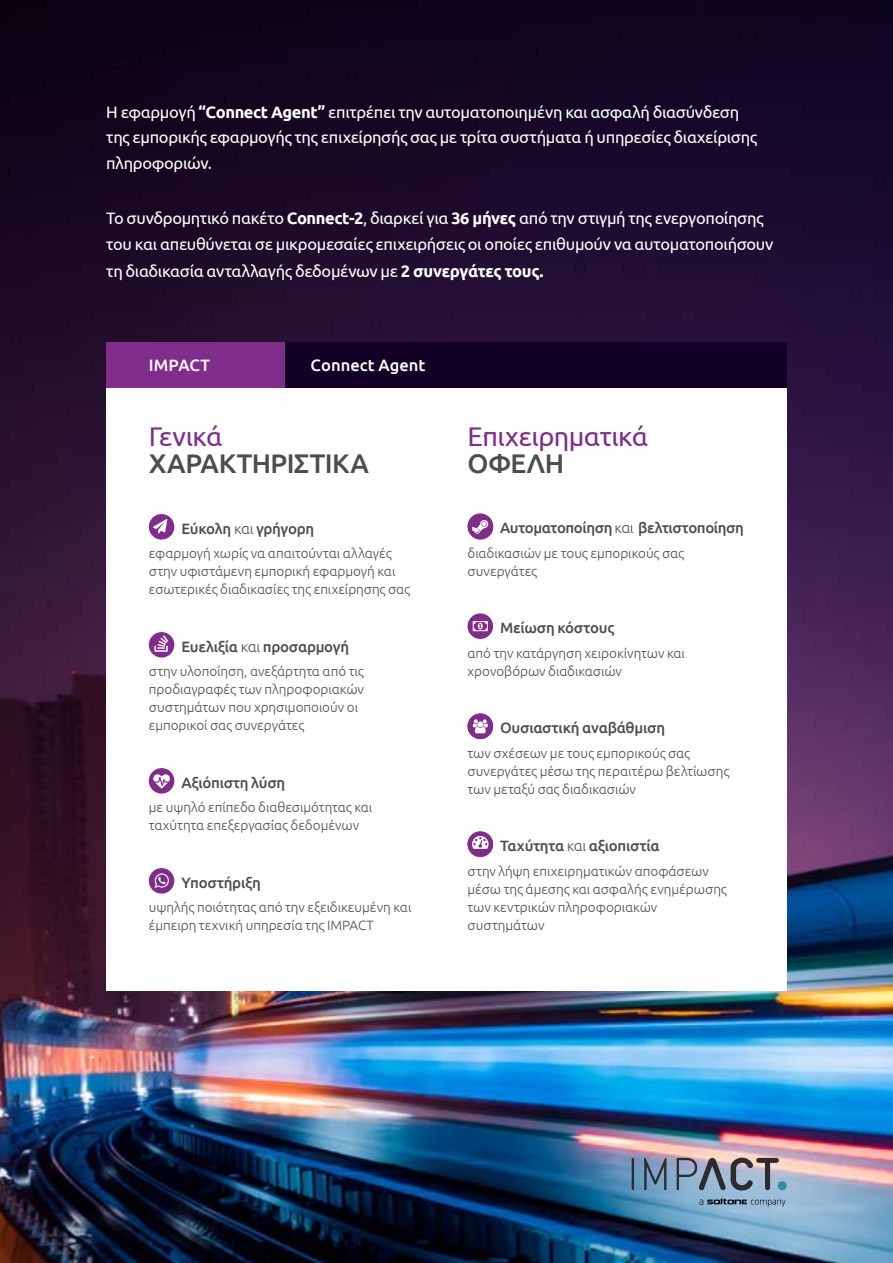
<style>
.page{position:relative;width:893px;height:1263px;background:#fff}
.page>*{position:absolute;margin:0;border:0;box-sizing:border-box;transform-origin:0 0}
.t1{font:27px "Ubuntu";letter-spacing:-.015em;color:#812c8d}
.t2{font:500 27px "Ubuntu";letter-spacing:-.015em;color:#4d4d4f}
.t3{font:16.5px/25.5px "Ubuntu";letter-spacing:-.02em;color:#fff}
.t4{font:500 16.5px "Ubuntu";color:#fff}
.t5{font:500 15px "Ubuntu";letter-spacing:-.02em;color:#4d4d4f}
.t6{font:300 13.5px/18px "Ubuntu";letter-spacing:-.005em;color:#4d4d4f}
.s1{font-weight:700}
.s2{font-weight:300}
</style>
<div class="page">
<img style="left:0;top:0;width:893px;height:1263px">
<svg style="left:632px;top:1158px;width:147px;height:32px;background:#7c8a9e"></svg>
<div style="left:778px;top:1181px;width:9px;height:9px;background:#2e8f96;border-radius:50%"></div>
<svg style="left:699px;top:1198px;width:87px;height:8px"></svg>
<div style="left:106px;top:342px;width:681px;height:649px;background:#fff"></div>
<svg style="left:468px;top:513px;width:25px;height:26px"></svg>
<div style="left:468px;top:613px;width:25px;height:26px;background:#812c8d;border-radius:50%"></div>
<svg style="left:473px;top:621px;width:15px;height:10px"></svg>
<svg style="left:468px;top:713px;width:25px;height:26px"></svg>
<div style="left:106px;top:342px;width:179px;height:46px;background:#812d8b"></div>
<div style="left:285px;top:342px;width:502px;height:46px;background:#120027"></div>
<div style="left:149px;top:514px;width:25px;height:25px;background:#812c8d;border-radius:50%"></div>
<svg style="left:153px;top:519px;width:14px;height:14px"></svg>
<div style="left:149px;top:632px;width:25px;height:26px;background:#812c8d;border-radius:50%"></div>
<svg style="left:154px;top:635px;width:14px;height:17px"></svg>
<div style="left:149px;top:768px;width:25px;height:26px;background:#812c8d;border-radius:50%"></div>
<svg style="left:153px;top:774px;width:17px;height:14px"></svg>
<div style="left:149px;top:868px;width:25px;height:26px;background:#812c8d;border-radius:50%"></div>
<svg style="left:155px;top:873px;width:14px;height:15px"></svg>
<div style="left:468px;top:831px;width:25px;height:26px;background:#812c8d;border-radius:50%"></div>
<svg style="left:472px;top:836px;width:17px;height:13px"></svg>
<div style="left:468px;top:514px;width:25px;height:26px;background:#812c8d;border-radius:50%"></div>
<svg style="left:472px;top:520px;width:17px;height:14px"></svg>
<div style="left:468px;top:714px;width:25px;height:25px;background:#812c8d;border-radius:50%"></div>
<svg style="left:473px;top:719px;width:15px;height:14px"></svg>
<p class="t3" style="left:106px;top:99px;width:652px">Η εφαρμογή <span class="s1">“Connect Agent”</span> επιτρέπει την αυτοματοποιημένη και ασφαλή διασύνδεση της εμπορικής εφαρμογής της επιχείρησής σας με τρίτα συστήματα ή υπηρεσίες διαχείρισης πληροφοριών.</p>
<p class="t3" style="left:106px;top:205px;width:669px">Το συνδρομητικό πακέτο <span class="s1">Connect-2</span>, διαρκεί για <span class="s1">36 μήνες</span> από την στιγμή της ενεργοποίησης του και απευθύνεται σε μικρομεσαίες επιχειρήσεις οι οποίες επιθυμούν να αυτοματοποιήσουν</p>
<p class="t3" style="left:106px;top:258px;width:439px">τη διαδικασία ανταλλαγής δεδομένων με <span class="s1">2 συνεργάτες τους.</span></p>
<p class="t4" style="left:149px;top:355px;width:63px">IMPACT</p>
<p class="t4" style="left:311px;top:355px;width:116px">Connect Agent</p>
<h1 class="t1" style="left:149px;top:420px;width:75px">Γενικά</h1>
<h1 class="t2" style="left:149px;top:446px;width:222px">ΧΑΡΑΚΤΗΡΙΣΤΙΚΑ</h1>
<p class="t5" style="left:181px;top:519px;width:134px">Εύκολη <span class="s2">και</span> γρήγορη</p>
<p class="t6" style="left:149px;top:544px;width:263px">εφαρμογή χωρίς να απαιτούνται αλλαγές στην υφιστάμενη εμπορική εφαρμογή και εσωτερικές διαδικασίες της επιχείρησης σας</p>
<p class="t5" style="left:181px;top:637px;width:169px">Ευελιξία <span class="s2">και</span> προσαρμογή</p>
<p class="t6" style="left:149px;top:662px;width:217px">στην υλοποίηση, ανεξάρτητα από τις προδιαγραφές των πληροφοριακών συστημάτων που χρησιμοποιούν οι εμπορικοί σας συνεργάτες</p>
<p class="t5" style="left:181px;top:773px;width:105px">Αξιόπιστη λύση</p>
<p class="t6" style="left:149px;top:798px;width:225px">με υψηλό επίπεδο διαθεσιμότητας και ταχύτητα επεξεργασίας δεδομένων</p>
<p class="t5" style="left:181px;top:873px;width:81px">Υποστήριξη</p>
<p class="t6" style="left:149px;top:898px;width:264px">υψηλής ποιότητας από την εξειδικευμένη και έμπειρη τεχνική υπηρεσία της IMPACT</p>
<h1 class="t1" style="left:468px;top:420px;width:182px">Επιχειρηματικά</h1>
<h1 class="t2" style="left:468px;top:446px;width:98px">ΟΦΕΛΗ</h1>
<p class="t5" style="left:500px;top:518px;width:245px">Αυτοματοποίηση <span class="s2">και</span> βελτιστοποίηση</p>
<p class="t6" style="left:468px;top:543px;width:218px">διαδικασιών με τους εμπορικούς σας συνεργάτες</p>
<p class="t5" style="left:500px;top:618px;width:116px">Μείωση κόστους</p>
<p class="t6" style="left:468px;top:643px;width:219px">από την κατάργηση χειροκίνητων και χρονοβόρων διαδικασιών</p>
<p class="t5" style="left:500px;top:718px;width:166px">Ουσιαστική αναβάθμιση</p>
<p class="t6" style="left:468px;top:743px;width:263px">των σχέσεων με τους εμπορικούς σας συνεργάτες μέσω της περαιτέρω βελτίωσης των μεταξύ σας διαδικασιών</p>
<p class="t5" style="left:500px;top:836px;width:161px">Ταχύτητα <span class="s2">και</span> αξιοπιστία</p>
<p class="t6" style="left:468px;top:861px;width:261px">στην λήψη επιχειρηματικών αποφάσεων μέσω της άμεσης και ασφαλής ενημέρωσης των κεντρικών πληροφοριακών συστημάτων</p>
</div>
